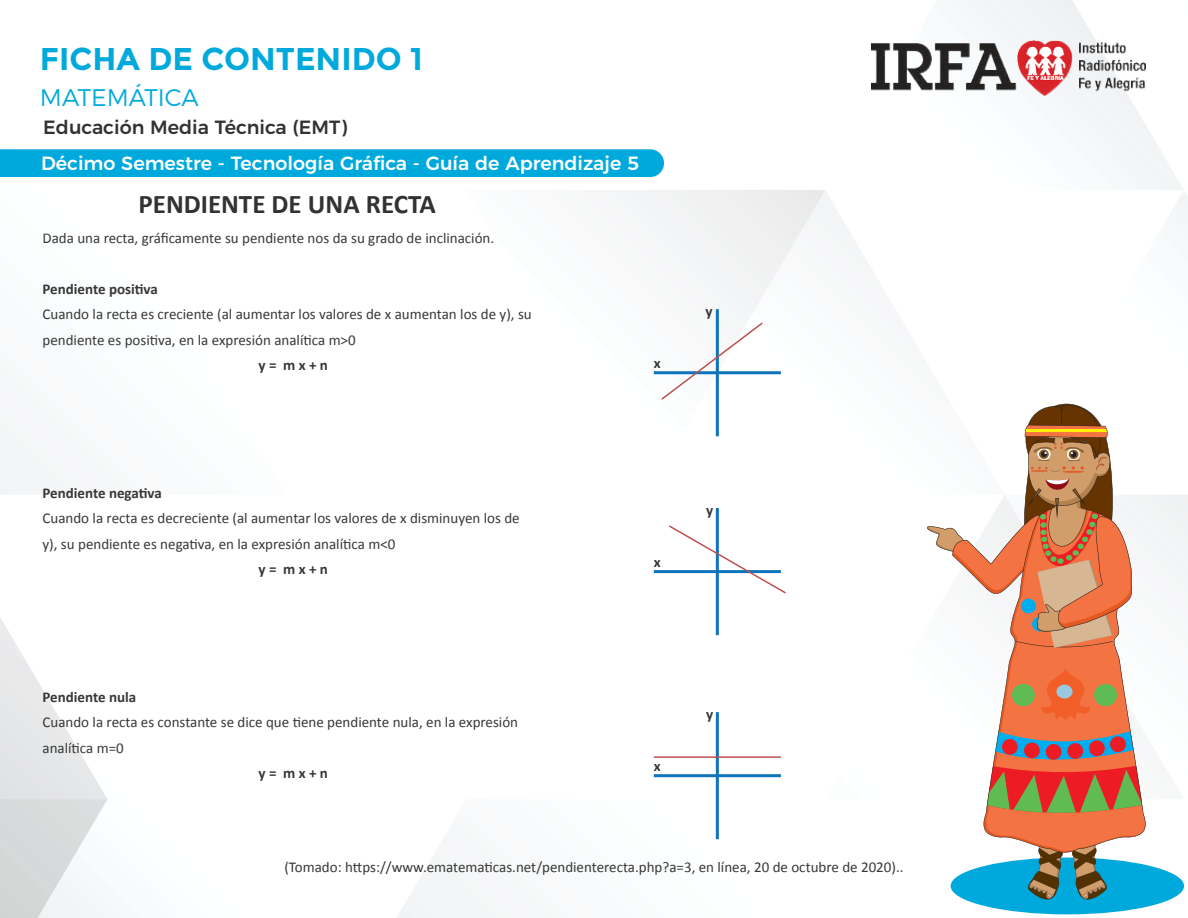
<style>
.page{position:relative;width:1188px;height:918px;background:#fff}
.page>*{position:absolute;margin:0;border:0;box-sizing:border-box;transform-origin:0 0}
.t1{font:700 31.5px "Montserrat";color:#00a9dc}
.t2{font:700 27px "Calibri";color:#333232}
.t3{font:300 24px "Montserrat";color:#00a9dc}
.t4{font:500 19.2px "Montserrat";color:#fff}
.t5{font:500 19.2px "Montserrat";color:#333232}
.t6{font:15px/25.5px "Calibri";color:#373837}
.t7{font:700 15px "Calibri";color:#373837}
</style>
<div class="page">
<img style="left:0;top:0;width:1188px;height:918px">
<div style="left:0;top:149px;width:664px;height:28px;background:#00a9dc"></div>
<img style="left:872px;top:40px;width:274px;height:55px">
<hr style="left:716px;top:309px;width:3px;height:127px;background:#0d74bb">
<hr style="left:654px;top:371px;width:127px;height:3px;background:#0d74bb">
<svg style="left:660px;top:321px;width:104px;height:80px"></svg>
<hr style="left:716px;top:508px;width:3px;height:127px;background:#0d74bb">
<hr style="left:654px;top:570px;width:127px;height:3px;background:#0d74bb">
<svg style="left:667px;top:524px;width:121px;height:71px"></svg>
<hr style="left:716px;top:712px;width:3px;height:127px;background:#0d74bb">
<hr style="left:654px;top:774px;width:127px;height:3px;background:#0d74bb">
<hr style="left:654px;top:756px;width:127px;height:2px;background:#bb514f">
<div style="left:951px;top:858px;width:233px;height:56px;background:#00a9dc;border-radius:50%"></div>
<svg style="left:1070px;top:854px;width:39px;height:46px"></svg>
<svg style="left:1026px;top:854px;width:38px;height:46px"></svg>
<svg style="left:983px;top:509px;width:163px;height:345px"></svg>
<div style="left:1110px;top:736px;width:16px;height:16px;background:#ed1c24;border-radius:50%"></div>
<div style="left:1089px;top:740px;width:16px;height:16px;background:#ed1c24;border-radius:50%"></div>
<div style="left:1067px;top:743px;width:16px;height:16px;background:#ed1c24;border-radius:50%"></div>
<div style="left:1046px;top:744px;width:16px;height:16px;background:#ed1c24;border-radius:50%"></div>
<div style="left:1024px;top:743px;width:16px;height:15px;background:#ed1c24;border-radius:50%"></div>
<div style="left:1002px;top:739px;width:16px;height:16px;background:#ed1c24;border-radius:50%"></div>
<div style="left:1094px;top:684px;width:23px;height:22px;background:#5fbb53;border-radius:50%"></div>
<div style="left:1012px;top:684px;width:23px;height:22px;background:#5fbb53;border-radius:50%"></div>
<svg style="left:1041px;top:668px;width:49px;height:54px;background:#f16835"></svg>
<div style="left:1056px;top:685px;width:17px;height:14px;background:#99c8e1;border-radius:50%"></div>
<svg style="left:925px;top:394px;width:211px;height:255px"></svg>
<h1 class="t1" style="left:40px;top:41px;width:385px">FICHA DE CONTENIDO 1</h1>
<h3 class="t3" style="left:40px;top:84px;width:160px">MATEMÁTICA</h3>
<p class="t5" style="left:43px;top:117px;width:305px">Educación Media Técnica (EMT)</p>
<p class="t4" style="left:41px;top:153px;width:599px">Décimo Semestre - Tecnología Gráfica - Guía de Aprendizaje 5</p>
<p class="t4" style="left:32px;top:153px;width:392px">Noveno Semestre - Ficha de conten do 1</p>
<h2 class="t2" style="left:138px;top:190px;width:299px">PENDIENTE DE UNA RECTA</h2>
<p class="t6" style="left:43px;top:225px;width:453px">Dada una recta, gráficamente su pendiente nos da su grado de inclinación.</p>
<p class="t7" style="left:43px;top:279px;width:117px">Pendiente positiva</p>
<p class="t6" style="left:43px;top:302px;width:491px">Cuando la recta es creciente (al aumentar los valores de x aumentan los de y), su pendiente es positiva, en la expresión analítica m&gt;0</p>
<p class="t7" style="left:259px;top:358px;width:71px">y = m x + n</p>
<p class="t7" style="left:43px;top:483px;width:121px">Pendiente negativa</p>
<p class="t6" style="left:43px;top:506px;width:479px">Cuando la recta es decreciente (al aumentar los valores de x disminuyen los de y), su pendiente es negativa, en la expresión analítica m&lt;0</p>
<p class="t7" style="left:259px;top:562px;width:71px">y = m x + n</p>
<p class="t7" style="left:43px;top:687px;width:95px">Pendiente nula</p>
<p class="t6" style="left:43px;top:710px;width:477px">Cuando la recta es constante se dice que tiene pendiente nula, en la expresión analítica m=0</p>
<p class="t7" style="left:259px;top:766px;width:71px">y = m x + n</p>
<p class="t7" style="left:654px;top:356px;width:8px">x</p>
<p class="t7" style="left:705px;top:304px;width:9px">y</p>
<p class="t7" style="left:654px;top:554px;width:8px">x</p>
<p class="t7" style="left:706px;top:503px;width:9px">y</p>
<p class="t7" style="left:654px;top:759px;width:8px">x</p>
<p class="t7" style="left:706px;top:707px;width:9px">y</p>
<p class="t6" style="left:284px;top:855px;width:621px">(Tomado: https://www.ematematicas.net/pendienterecta.php?a=3, en línea, 20 de octubre de 2020)..</p>
</div>
